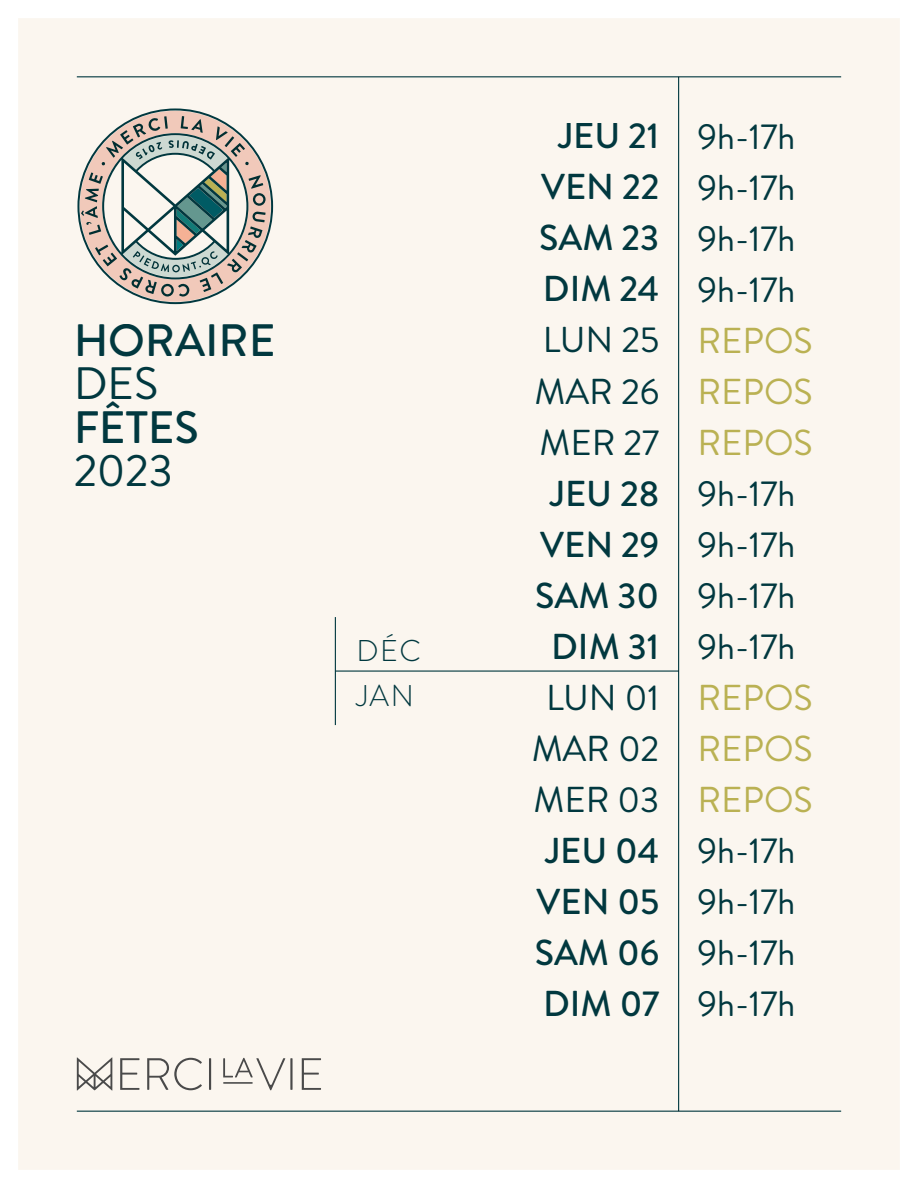
<style>
.page{position:relative;width:918px;height:1188px;background:#fff}
.page>*{position:absolute;margin:0;border:0;box-sizing:border-box;transform-origin:0 0}
.t1{font:500 45.3px "Brandon Grotesque";color:#023b44}
.t2{font:45.3px "Brandon Grotesque";color:#023b44}
.t3{font:36px/51px "Brandon Grotesque";color:#023b44;text-align:justify}
.t4{font:500 36px/51px "Brandon Grotesque";color:#023b44;text-align:center}
.t5{font:36px/51px "Brandon Grotesque";color:#bdb859;text-align:justify}
.t6{font:300 30px/45px "Brandon Grotesque";letter-spacing:.05em;color:#023b44}
</style>
<div class="page">
<div style="left:18px;top:18px;width:882px;height:1152px;background:#fbf6ef"></div>
<svg style="left:77px;top:1057px;width:244px;height:34px"></svg>
<svg style="left:77px;top:108px;width:196px;height:196px"></svg>
<p class="t1" style="left:73px;top:309px;width:204px">HORAIRE</p>
<p class="t2" style="left:73px;top:353px;width:86px">DES</p>
<p class="t1" style="left:73px;top:396px;width:127px">FÊTES</p>
<p class="t2" style="left:73px;top:439px;width:101px">2023</p>
<p class="t6" style="left:356px;top:628px;width:66px">DÉC<br>JAN</p>
<p class="t4" style="left:539px;top:111px;width:122px">JEU 21<br>VEN 22<br>SAM 23<br>DIM 24</p>
<p class="t3" style="left:534px;top:315px;width:126px">LUN 25<br>MAR 26<br>MER 27</p>
<p class="t4" style="left:535px;top:468px;width:126px">JEU 28<br>VEN 29<br>SAM 30<br>DIM 31</p>
<p class="t3" style="left:531px;top:672px;width:129px;text-align:center">LUN 01<br>MAR 02<br>MER 03</p>
<p class="t4" style="left:535px;top:825px;width:126px;text-align:justify">JEU 04<br>VEN 05<br>SAM 06<br>DIM 07</p>
<p class="t3" style="left:698px;top:111px;width:99px">9h-17h 9h-17h 9h-17h 9h-17h</p>
<p class="t5" style="left:698px;top:315px;width:117px">REPOS REPOS REPOS</p>
<p class="t3" style="left:698px;top:468px;width:99px">9h-17h 9h-17h 9h-17h 9h-17h</p>
<p class="t5" style="left:698px;top:672px;width:117px">REPOS REPOS REPOS</p>
<p class="t3" style="left:698px;top:825px;width:99px">9h-17h 9h-17h 9h-17h 9h-17h</p>
</div>
